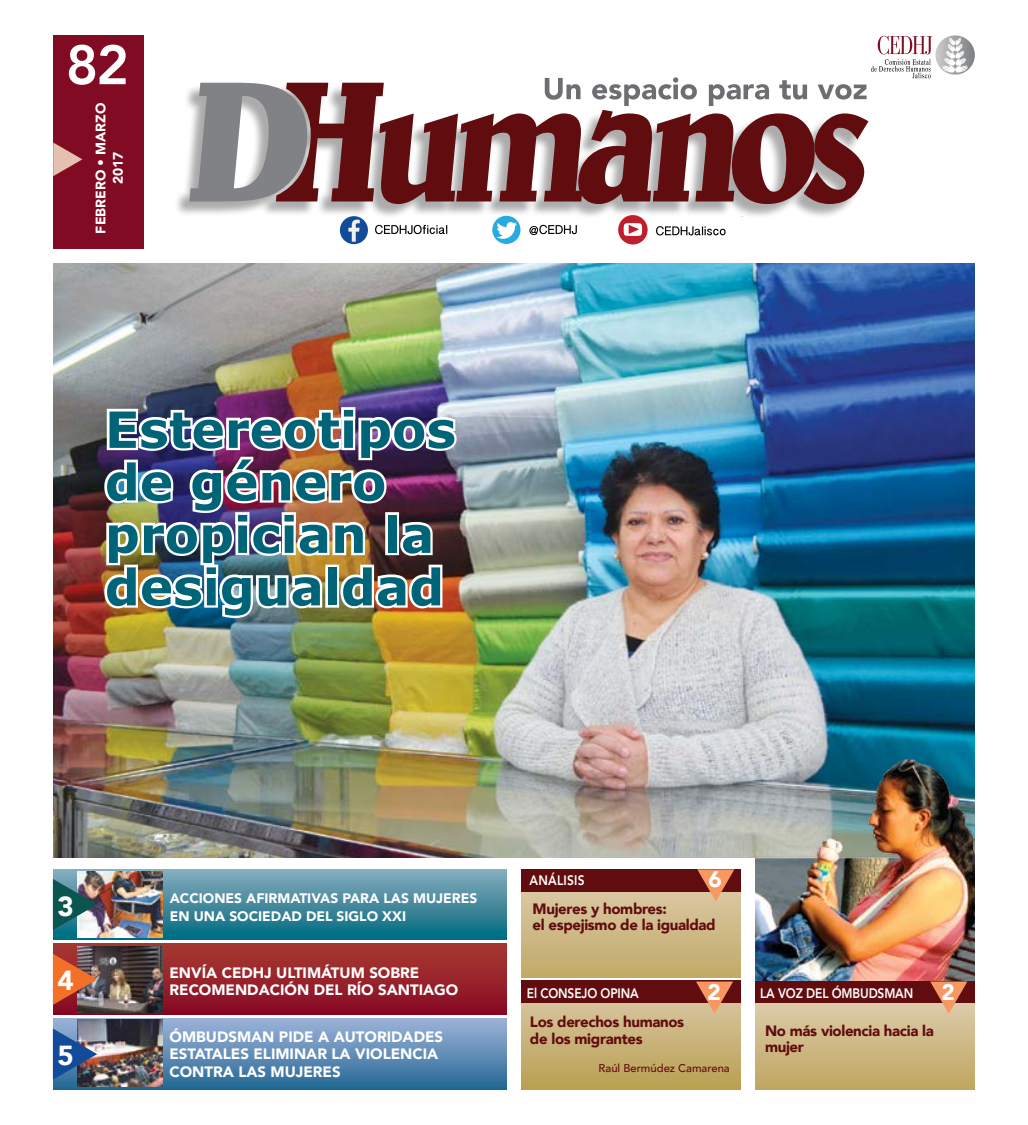
<style>
.page{position:relative;width:1028px;height:1125px;background:#fff}
.page>*{position:absolute;margin:0;border:0;box-sizing:border-box;transform-origin:0 0}
.t1{font:800 55px "Avenir";color:#fff}
.t2{font:700 50px/52.5px "Verdana";color:#006479}
.t3{font:900 27.5px "Avenir";color:#fff}
.t4{font:900 22.5px "Avenir";color:#fff}
.t5{font:900 15px/17.5px "Avenir";color:#fff}
.t6{font:900 15px/16.2px "Avenir";letter-spacing:-.02em;color:#610c0f}
.t7{font:900 13.75px/17.5px "Avenir";color:#fff;text-align:center}
.t8{font:800 13.75px "Avenir";letter-spacing:-.01em;color:#fff;scale:.87 1}
.t9{font:800 13.75px "Avenir";letter-spacing:.02em;color:#fff;scale:.87 1}
.t10{font:500 11.25px "Avenir";color:#610c0f}
</style>
<div class="page">
<img style="left:53px;top:264px;width:921px;height:594px">
<div style="left:53px;top:869px;width:454px;height:71px;background:linear-gradient(to bottom,#8aacbf,#006a7f)"></div>
<div style="left:53px;top:944px;width:454px;height:71px;background:linear-gradient(to bottom,#a73b32,#870923)"></div>
<div style="left:53px;top:1019px;width:454px;height:71px;background:linear-gradient(to bottom,#9db2d9,#236893)"></div>
<svg style="left:521px;top:891px;width:220px;height:86px;background:#ccb683"></svg>
<svg style="left:521px;top:1003px;width:220px;height:87px;background:#c7b075"></svg>
<svg style="left:755px;top:1003px;width:219px;height:87px;background:#cdb784"></svg>
<div style="left:174px;top:85px;width:692px;height:135px;background:#000;opacity:.33"></div>
<div style="left:340px;top:216px;width:28px;height:28px;background:#124b9a;border-radius:50%"></div>
<svg style="left:348px;top:220px;width:12px;height:22px"></svg>
<div style="left:492px;top:216px;width:28px;height:28px;background:#27aae1;border-radius:50%"></div>
<svg style="left:497px;top:222px;width:20px;height:17px"></svg>
<div style="left:618px;top:215px;width:29px;height:29px;background:#be1e2d;border-radius:50%"></div>
<svg style="left:623px;top:223px;width:19px;height:13px"></svg>
<div style="left:53px;top:35px;width:90px;height:214px;background:#810b23"></div>
<svg style="left:53px;top:142px;width:29px;height:34px"></svg>
<svg style="left:375px;top:225px;width:72px;height:9px"></svg>
<svg style="left:529px;top:225px;width:48px;height:10px"></svg>
<svg style="left:656px;top:226px;width:69px;height:9px"></svg>
<img style="left:78px;top:871px;width:84px;height:67px">
<img style="left:78px;top:946px;width:84px;height:67px">
<img style="left:78px;top:1020px;width:84px;height:66px">
<svg style="left:53px;top:879px;width:44px;height:51px;background:#507b7c"></svg>
<svg style="left:53px;top:954px;width:44px;height:51px;background:#ba6443"></svg>
<svg style="left:53px;top:1029px;width:44px;height:51px;background:#446291"></svg>
<div style="left:521px;top:869px;width:220px;height:22px;background:#610c0f"></div>
<div style="left:521px;top:980px;width:220px;height:23px;background:#610c0f"></div>
<div style="left:755px;top:980px;width:219px;height:23px;background:#610c0f"></div>
<svg style="left:930px;top:982px;width:37px;height:32px"></svg>
<svg style="left:697px;top:869px;width:37px;height:33px"></svg>
<svg style="left:696px;top:982px;width:37px;height:32px"></svg>
<img style="left:101px;top:405px;width:359px;height:216px">
<img style="left:755px;top:752px;width:219px;height:228px">
<svg style="left:189px;top:35px;width:785px;height:169px"></svg>
<h1 class="t1" style="left:66px;top:22px;width:65px">82</h1>
<p class="t7" style="left:91px;top:234px;width:132px;rotate:-90deg">FEBRERO • MARZO<br>2017</p>
<h2 class="t2" style="left:105px;top:404px;width:353px">Estereotipos de género propician la desigualdad</h2>
<h3 class="t3" style="left:58px;top:883px;width:18px">3</h3>
<h3 class="t3" style="left:58px;top:956px;width:18px">4</h3>
<h3 class="t3" style="left:58px;top:1032px;width:18px">5</h3>
<p class="t7" style="left:170px;top:889px;width:309px;text-align:left">ACCIONES AFIRMATIVAS PARA LAS MUJERES<br>EN UNA SOCIEDAD DEL SIGLO XXI</p>
<p class="t5" style="left:169px;top:964px;width:290px">ENVÍA CEDHJ ULTIMÁTUM SOBRE<br>RECOMENDACIÓN DEL RÍO SANTIAGO</p>
<p class="t5" style="left:169px;top:1027px;width:275px">ÓMBUDSMAN PIDE A AUTORIDADES<br>ESTATALES ELIMINAR LA VIOLENCIA<br>CONTRA LAS MUJERES</p>
<p class="t9" style="left:529px;top:870px;width:65px">ANÁLISIS</p>
<h3 class="t4" style="left:708px;top:860px;width:15px">6</h3>
<p class="t6" style="left:532px;top:900px;width:185px">Mujeres y hombres:<br>el espejismo de la igualdad</p>
<p class="t8" style="left:527px;top:982px;width:130px">El CONSEJO OPINA</p>
<h3 class="t4" style="left:707px;top:973px;width:15px">2</h3>
<p class="t8" style="left:760px;top:982px;width:178px">LA VOZ DEL ÓMBUDSMAN</p>
<h3 class="t4" style="left:941px;top:973px;width:15px">2</h3>
<p class="t6" style="left:530px;top:1014px;width:156px">Los derechos humanos de los migrantes</p>
<p class="t6" style="left:765px;top:1022px;width:170px">No más violencia hacia la mujer</p>
<p class="t10" style="left:598px;top:1058px;width:133px">Raúl Bermúdez Camarena</p>
</div>
